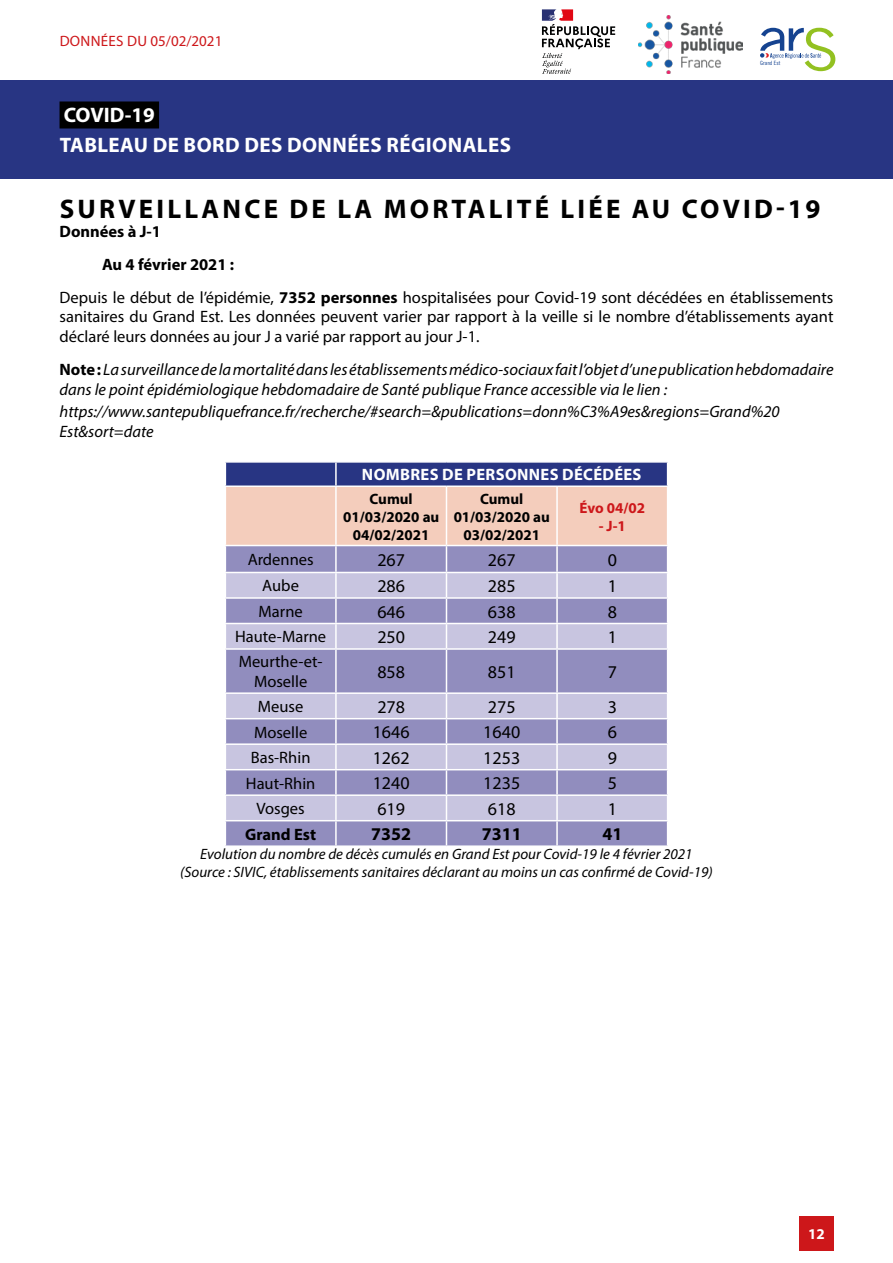
<style>
.page{position:relative;width:893px;height:1263px;background:#fff}
.page>*{position:absolute;margin:0;border:0;box-sizing:border-box;transform-origin:0 0}
.t1{font:700 27px "Myriad Pro";letter-spacing:.12em;color:#000}
.t2{font:700 21px/29.4px "Myriad Pro";letter-spacing:.02em;color:#fff}
.t3{font:18px "Myriad Pro";color:#000}
.t4{font:700 18px "Myriad Pro";color:#000}
.t5{font:16.5px/19.8px "Myriad Pro";color:#000}
.t6{font:italic 16.5px/19.8px "Myriad Pro";color:#000}
.t7{font:700 16.5px "Myriad Pro";color:#000}
.t8{font:700 16.5px "Myriad Pro";letter-spacing:.02em;color:#fff}
.t9{font:italic 15px/18px "Myriad Pro";color:#000;text-align:center}
.t10{font:700 15px/18px "Myriad Pro";color:#000;text-align:center}
.t11{font:15px "Myriad Pro";letter-spacing:.02em;color:#cd171a}
.t12{font:700 15px "Myriad Pro";letter-spacing:-.005em;color:#cd171a}
.t13{font:700 15px "Myriad Pro";color:#fff}
.t14{font:5.85px "Trade Gothic LT Std Cn 18";color:#154390}
.s1{font-weight:700}
.s2{font-weight:700;font-style:normal}
</style>
<div class="page">
<div style="left:0;top:80px;width:893px;height:99px;background:#283583"></div>
<div style="left:60px;top:101px;width:99px;height:27px;background:#000"></div>
<div style="left:799px;top:1216px;width:34px;height:34px;background:#cd171a"></div>
<img style="left:638px;top:15px;width:104px;height:59px">
<svg style="left:760px;top:28px;width:75px;height:43px"></svg>
<svg style="left:542px;top:9px;width:73px;height:65px"></svg>
<div style="left:226px;top:821px;width:441px;height:24px;background:#918dbe"></div>
<svg style="left:226px;top:650px;width:441px;height:170px;background:#aaa6cd"></svg>
<hr style="left:335px;top:650px;width:2px;height:42px;background:#fff">
<hr style="left:446px;top:650px;width:1px;height:42px;background:#fff">
<hr style="left:556px;top:650px;width:2px;height:42px;background:#fff">
<hr style="left:335px;top:694px;width:2px;height:24px;background:#fff">
<hr style="left:556px;top:694px;width:2px;height:24px;background:#fff">
<hr style="left:335px;top:719px;width:2px;height:24px;background:#fff">
<hr style="left:556px;top:719px;width:2px;height:24px;background:#fff">
<hr style="left:335px;top:745px;width:2px;height:24px;background:#fff">
<hr style="left:556px;top:745px;width:2px;height:24px;background:#fff">
<hr style="left:335px;top:770px;width:2px;height:24px;background:#fff">
<hr style="left:556px;top:770px;width:2px;height:24px;background:#fff">
<hr style="left:335px;top:796px;width:2px;height:24px;background:#fff">
<hr style="left:556px;top:796px;width:2px;height:24px;background:#fff">
<hr style="left:335px;top:821px;width:2px;height:24px;background:#fff">
<svg style="left:446px;top:694px;width:1px;height:151px"></svg>
<hr style="left:556px;top:821px;width:2px;height:24px;background:#fff">
<svg style="left:225px;top:462px;width:443px;height:186px;background:#b5a8c1"></svg>
<hr style="left:225px;top:692px;width:111px;height:2px;background:#fff">
<hr style="left:225px;top:718px;width:111px;height:1px;background:#fff">
<hr style="left:225px;top:743px;width:111px;height:2px;background:#fff">
<hr style="left:225px;top:769px;width:111px;height:1px;background:#fff">
<hr style="left:225px;top:794px;width:111px;height:2px;background:#fff">
<hr style="left:336px;top:545px;width:110px;height:1px;background:#fff">
<hr style="left:446px;top:545px;width:111px;height:1px;background:#fff">
<hr style="left:557px;top:545px;width:111px;height:1px;background:#fff">
<hr style="left:336px;top:572px;width:110px;height:1px;background:#fff">
<hr style="left:446px;top:572px;width:111px;height:1px;background:#fff">
<hr style="left:557px;top:572px;width:111px;height:1px;background:#fff">
<hr style="left:446px;top:820px;width:111px;height:1px;background:#fff">
<hr style="left:336px;top:794px;width:110px;height:2px;background:#fff">
<hr style="left:446px;top:794px;width:111px;height:2px;background:#fff">
<hr style="left:557px;top:794px;width:111px;height:2px;background:#fff">
<hr style="left:336px;top:769px;width:110px;height:1px;background:#fff">
<hr style="left:446px;top:769px;width:111px;height:1px;background:#fff">
<hr style="left:557px;top:769px;width:111px;height:1px;background:#fff">
<hr style="left:336px;top:743px;width:110px;height:2px;background:#fff">
<hr style="left:446px;top:743px;width:111px;height:2px;background:#fff">
<hr style="left:557px;top:743px;width:111px;height:2px;background:#fff">
<hr style="left:336px;top:718px;width:110px;height:1px;background:#fff">
<hr style="left:446px;top:718px;width:111px;height:1px;background:#fff">
<hr style="left:557px;top:718px;width:111px;height:1px;background:#fff">
<hr style="left:336px;top:692px;width:110px;height:2px;background:#fff">
<hr style="left:446px;top:692px;width:111px;height:2px;background:#fff">
<hr style="left:557px;top:692px;width:111px;height:2px;background:#fff">
<hr style="left:336px;top:597px;width:110px;height:2px;background:#fff">
<hr style="left:446px;top:597px;width:111px;height:2px;background:#fff">
<hr style="left:557px;top:597px;width:111px;height:2px;background:#fff">
<hr style="left:336px;top:623px;width:110px;height:1px;background:#fff">
<hr style="left:446px;top:623px;width:111px;height:1px;background:#fff">
<hr style="left:557px;top:623px;width:111px;height:1px;background:#fff">
<p class="t11" style="left:60px;top:31px;width:164px">DONNÉES DU 05/02/2021</p>
<p class="t2" style="left:60px;top:100px;width:453px">COVID-19<br>TABLEAU DE BORD DES DONNÉES RÉGIONALES</p>
<p class="t14" style="left:760px;top:59px;width:22px">Grand Est</p>
<h1 class="t1" style="left:60px;top:191px;width:762px">SURVEILLANCE DE LA MORTALITÉ LIÉE AU COVID-19</h1>
<p class="t7" style="left:60px;top:221px;width:103px">Données à J-1</p>
<p class="t7" style="left:102px;top:254px;width:134px">Au 4 février 2021 :</p>
<p class="t5" style="left:60px;top:287px;width:775px">Depuis le début de l’épidémie, <span class="s1">7352 personnes</span> hospitalisées pour Covid-19 sont décédées en établissements</p>
<p class="t5" style="left:60px;top:307px;width:775px">sanitaires du Grand Est. Les données peuvent varier par rapport à la veille si le nombre d’établissements ayant déclaré leurs données au jour J a varié par rapport au jour J-1.</p>
<p class="t6" style="left:60px;top:359px;width:775px"><span class="s2">Note :</span> La surveillance de la mortalité dans les établissements médico-sociaux fait l’objet d’une publication hebdomadaire dans le point épidémiologique hebdomadaire de Santé publique France accessible via le lien :</p>
<p class="t6" style="left:60px;top:402px;width:722px">https://www.santepubliquefrance.fr/recherche/#search=&amp;publications=donn%C3%A9es&amp;regions=Grand%20<br>Est&amp;sort=date</p>
<p class="t8" style="left:362px;top:464px;width:281px">NOMBRES DE PERSONNES DÉCÉDÉES</p>
<p class="t10" style="left:343px;top:489px;width:98px">Cumul<br>01/03/2020 au<br>04/02/2021</p>
<p class="t10" style="left:454px;top:489px;width:98px">Cumul<br>01/03/2020 au<br>03/02/2021</p>
<p class="t12" style="left:580px;top:498px;width:67px">Évo 04/02</p>
<p class="t12" style="left:599px;top:516px;width:29px">- J-1</p>
<p class="t5" style="left:248px;top:549px;width:67px">Ardennes</p>
<p class="t3" style="left:377px;top:549px;width:29px">267</p>
<p class="t3" style="left:488px;top:549px;width:29px">267</p>
<p class="t3" style="left:608px;top:549px;width:11px">0</p>
<p class="t5" style="left:262px;top:576px;width:38px">Aube</p>
<p class="t3" style="left:377px;top:575px;width:29px">286</p>
<p class="t3" style="left:488px;top:575px;width:29px">285</p>
<p class="t3" style="left:608px;top:575px;width:11px">1</p>
<p class="t5" style="left:259px;top:601px;width:46px">Marne</p>
<p class="t3" style="left:377px;top:600px;width:29px">646</p>
<p class="t3" style="left:488px;top:600px;width:29px">638</p>
<p class="t3" style="left:608px;top:600px;width:11px">8</p>
<p class="t5" style="left:235px;top:627px;width:93px">Haute-Marne</p>
<p class="t3" style="left:377px;top:626px;width:29px">250</p>
<p class="t3" style="left:488px;top:626px;width:29px">249</p>
<p class="t3" style="left:608px;top:626px;width:11px">1</p>
<p class="t5" style="left:239px;top:652px;width:85px;text-align:center">Meurthe-et-<br>Moselle</p>
<p class="t3" style="left:377px;top:661px;width:29px">858</p>
<p class="t3" style="left:488px;top:661px;width:29px">851</p>
<p class="t3" style="left:608px;top:661px;width:11px">7</p>
<p class="t5" style="left:258px;top:696px;width:47px">Meuse</p>
<p class="t3" style="left:377px;top:695px;width:29px">278</p>
<p class="t3" style="left:488px;top:695px;width:29px">275</p>
<p class="t3" style="left:608px;top:695px;width:11px">3</p>
<p class="t5" style="left:254px;top:722px;width:55px">Moselle</p>
<p class="t3" style="left:373px;top:721px;width:38px">1646</p>
<p class="t3" style="left:483px;top:721px;width:38px">1640</p>
<p class="t3" style="left:608px;top:721px;width:11px">6</p>
<p class="t5" style="left:251px;top:747px;width:61px">Bas-Rhin</p>
<p class="t3" style="left:373px;top:746px;width:38px">1262</p>
<p class="t3" style="left:483px;top:746px;width:38px">1253</p>
<p class="t3" style="left:608px;top:746px;width:11px">9</p>
<p class="t5" style="left:246px;top:773px;width:71px">Haut-Rhin</p>
<p class="t3" style="left:373px;top:772px;width:38px">1240</p>
<p class="t3" style="left:483px;top:772px;width:38px">1235</p>
<p class="t3" style="left:608px;top:772px;width:11px">5</p>
<p class="t5" style="left:256px;top:798px;width:50px">Vosges</p>
<p class="t3" style="left:377px;top:797px;width:29px">619</p>
<p class="t3" style="left:488px;top:797px;width:29px">618</p>
<p class="t3" style="left:608px;top:797px;width:11px">1</p>
<p class="t7" style="left:245px;top:823px;width:73px">Grand Est</p>
<p class="t4" style="left:371px;top:822px;width:41px">7352</p>
<p class="t4" style="left:482px;top:822px;width:41px">7311</p>
<p class="t4" style="left:602px;top:822px;width:21px">41</p>
<p class="t9" style="left:180px;top:845px;width:534px">Evolution du nombre de décès cumulés en Grand Est pour Covid-19 le 4 février 2021 (Source : SIVIC, établissements sanitaires déclarant au moins un cas confirmé de Covid-19)</p>
<p class="t13" style="left:808px;top:1224px;width:18px">12</p>
</div>
